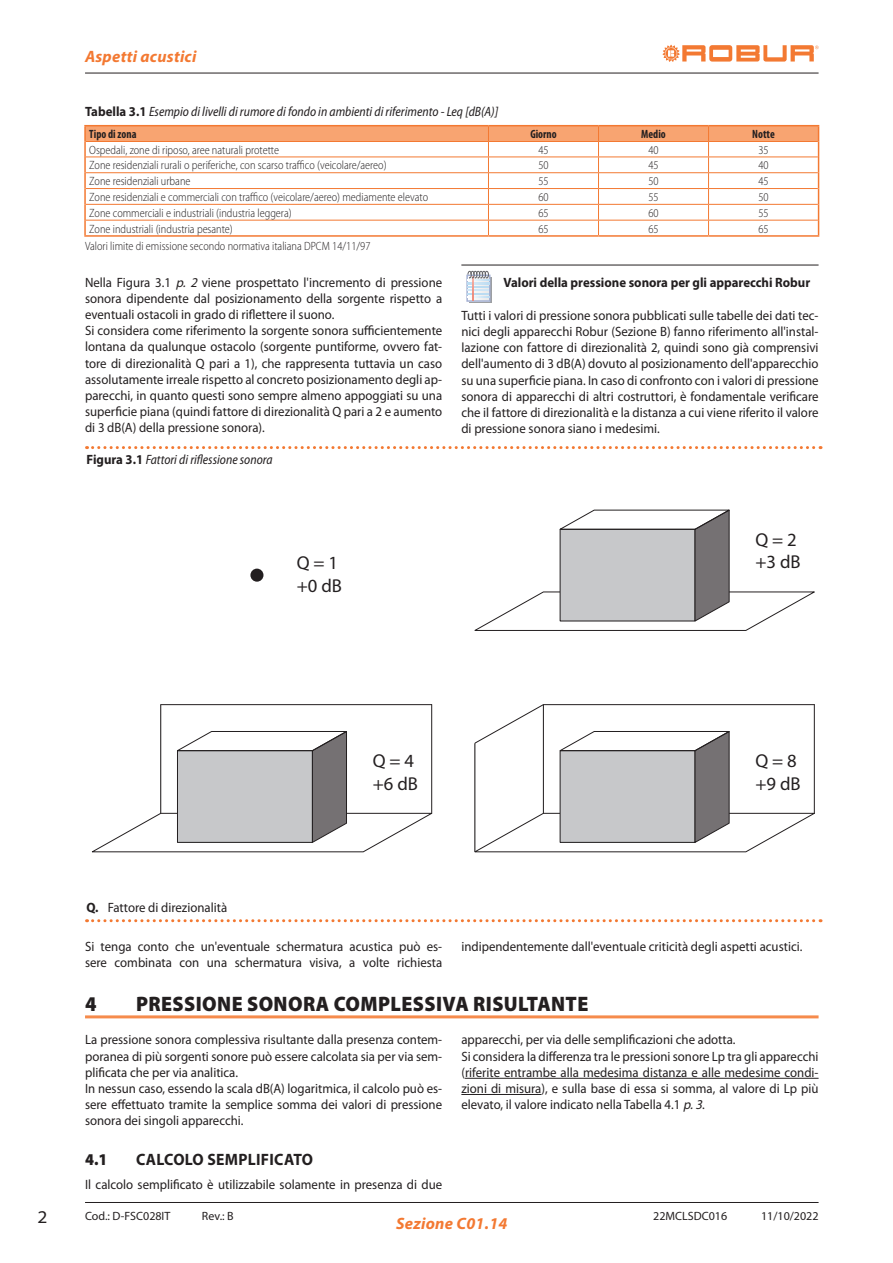
<style>
.page{position:relative;width:893px;height:1263px;background:#fff}
.page>*{position:absolute;margin:0;border:0;box-sizing:border-box;transform-origin:0 0}
.title1_nobreak_it{font:900 21px "Myriad Pro";letter-spacing:.02em;color:#231f20;scale:.95 1}
.t1{font:18.6px/22.4px "Myriad Pro";color:#231f20}
.t2{font:semi-expanded 18px "Myriad Pro";color:#231f20}
.t3{font:italic 700 16.5px "Myriad Pro";letter-spacing:.015em;color:#f37932}
.title2_it{font:700 16.5px "Myriad Pro";letter-spacing:.02em;color:#231f20;scale:.95 1}
.title2_it-2{font:900 16.5px "Myriad Pro";color:#231f20;scale:.95 1}
.normale_it{font:13.5px/16.2px "Myriad Pro";color:#231f20;text-align:justify;scale:.95 1}
.normaleSpazioSopra_i{font:13.5px/16.2px "Myriad Pro";color:#231f20;text-align:justify;scale:.95 1}
.tableTitle_it{font:italic semi-condensed 13.5px "Myriad Pro";color:#231f20;scale:.95 1}
.nota_it{font:700 13.5px "Myriad Pro";color:#231f20;scale:.95 1}
.figureTitolo_it{font:italic semi-condensed 13.5px "Myriad Pro";color:#231f20;scale:.95 1}
.testoTabella_L_it{font:300 semi-condensed 12px "Myriad Pro";color:#231f20;scale:.95 1}
.t4{font:12px "Myriad Pro";color:#231f20}
.testoTabella_C_it{font:300 semi-condensed 12px "Myriad Pro";color:#231f20;scale:.95 1}
.testataTabella_C_it{font:700 condensed 12px "Myriad Pro";color:#231f20;scale:.95 1}
.testataTabella_L_it{font:700 condensed 12px "Myriad Pro";color:#231f20;scale:.95 1}
.s1{font-weight:700;font-style:normal;font-stretch:normal}
.s2{font-style:italic}
.s3{font-weight:700}
</style>
<div class="page">
<hr style="left:85px;top:73px;width:734px;height:1px;background:#231f20">
<hr style="left:85px;top:1202px;width:734px;height:1px;background:#231f20">
<svg style="left:662px;top:45px;width:157px;height:17px"></svg>
<hr style="left:84px;top:125px;width:404px;height:1px;background:#f37932">
<hr style="left:488px;top:125px;width:110px;height:1px;background:#f37932">
<hr style="left:598px;top:125px;width:110px;height:1px;background:#f37932">
<hr style="left:708px;top:125px;width:111px;height:1px;background:#f37932">
<hr style="left:84px;top:235px;width:404px;height:2px;background:#f37932">
<hr style="left:488px;top:235px;width:110px;height:2px;background:#f37932">
<hr style="left:598px;top:235px;width:110px;height:2px;background:#f37932">
<hr style="left:708px;top:235px;width:111px;height:2px;background:#f37932">
<svg style="left:84px;top:126px;width:735px;height:109px"></svg>
<hr style="left:461px;top:265px;width:358px;height:1px;background:#231f20">
<div style="left:250px;top:569px;width:13px;height:13px;background:#231f20;border-radius:50%"></div>
<svg style="left:474px;top:510px;width:341px;height:121px"></svg>
<svg style="left:92px;top:730px;width:341px;height:122px"></svg>
<hr style="left:160px;top:705px;width:1px;height:108px;background:#231f20">
<hr style="left:161px;top:704px;width:271px;height:1px;background:#231f20">
<hr style="left:431px;top:705px;width:1px;height:108px;background:#231f20">
<svg style="left:474px;top:704px;width:341px;height:148px"></svg>
<svg style="left:87px;top:446px;width:734px;height:3px"></svg>
<svg style="left:87px;top:919px;width:734px;height:3px"></svg>
<hr style="left:85px;top:1015px;width:734px;height:3px;background:#f68b4c">
<hr style="left:465px;top:1078px;width:354px;height:1px;background:#231f20">
<hr style="left:461px;top:1094px;width:80px;height:1px;background:#231f20">
<div style="left:469px;top:277px;width:23px;height:26px;background:#a1a8bb"></div>
<div style="left:466px;top:275px;width:24px;height:27px;border:2px solid #a5b1d3"></div>
<svg style="left:467px;top:271px;width:22px;height:29px"></svg>
<p class="t3" style="left:85px;top:46px;width:113px">Aspetti acustici</p>
<p class="tableTitle_it" style="left:85px;top:104px;width:437px"><span class="s1">Tabella 3.1</span> Esempio di livelli di rumore di fondo in ambienti di riferimento - Leq [dB(A)]</p>
<p class="testataTabella_L_it" style="left:89px;top:127px;width:51px">Tipo di zona</p>
<p class="testataTabella_C_it" style="left:530px;top:127px;width:29px">Giorno</p>
<p class="testataTabella_C_it" style="left:641px;top:127px;width:27px">Medio</p>
<p class="testataTabella_C_it" style="left:752px;top:127px;width:25px">Notte</p>
<p class="testoTabella_L_it" style="left:89px;top:142px;width:201px">Ospedali, zone di riposo, aree naturali protette</p>
<p class="testoTabella_C_it" style="left:538px;top:142px;width:12px">45</p>
<p class="testoTabella_C_it" style="left:648px;top:142px;width:12px">40</p>
<p class="testoTabella_C_it" style="left:758px;top:142px;width:12px">35</p>
<p class="testoTabella_L_it" style="left:89px;top:158px;width:314px">Zone residenziali rurali o periferiche, con scarso traffico (veicolare/aereo)</p>
<p class="testoTabella_C_it" style="left:538px;top:158px;width:12px">50</p>
<p class="testoTabella_C_it" style="left:648px;top:158px;width:12px">45</p>
<p class="testoTabella_C_it" style="left:758px;top:158px;width:12px">40</p>
<p class="testoTabella_L_it" style="left:89px;top:174px;width:108px">Zone residenziali urbane</p>
<p class="testoTabella_C_it" style="left:538px;top:174px;width:12px">55</p>
<p class="testoTabella_C_it" style="left:648px;top:174px;width:12px">50</p>
<p class="testoTabella_C_it" style="left:758px;top:174px;width:12px">45</p>
<p class="testoTabella_L_it" style="left:89px;top:190px;width:358px">Zone residenziali e commerciali con traffico (veicolare/aereo) mediamente elevato</p>
<p class="testoTabella_C_it" style="left:538px;top:190px;width:12px">60</p>
<p class="testoTabella_C_it" style="left:648px;top:190px;width:12px">55</p>
<p class="testoTabella_C_it" style="left:758px;top:190px;width:12px">50</p>
<p class="testoTabella_L_it" style="left:89px;top:206px;width:215px">Zone commerciali e industriali (industria leggera)</p>
<p class="testoTabella_C_it" style="left:538px;top:206px;width:12px">65</p>
<p class="testoTabella_C_it" style="left:648px;top:206px;width:12px">60</p>
<p class="testoTabella_C_it" style="left:758px;top:206px;width:12px">55</p>
<p class="testoTabella_L_it" style="left:89px;top:221px;width:153px">Zone industriali (industria pesante)</p>
<p class="testoTabella_C_it" style="left:538px;top:221px;width:12px">65</p>
<p class="testoTabella_C_it" style="left:648px;top:221px;width:12px">65</p>
<p class="testoTabella_C_it" style="left:758px;top:221px;width:12px">65</p>
<p class="testoTabella_L_it" style="left:85px;top:239px;width:302px">Valori limite di emissione secondo normativa italiana DPCM 14/11/97</p>
<p class="normaleSpazioSopra_i" style="left:85px;top:274px;width:377px">Nella Figura 3.1 <span class="s2">p. 2</span> viene prospettato l'incremento di pressione sonora dipendente dal posizionamento della sorgente rispetto a eventuali ostacoli in grado di riflettere il suono.</p>
<p class="normale_it" style="left:85px;top:322px;width:378px">Si considera come riferimento la sorgente sonora sufficientemente lontana da qualunque ostacolo (sorgente puntiforme, ovvero fat&shy;tore di direzionalità Q pari a 1), che rappresenta tuttavia un caso assolutamente irreale rispetto al concreto posizionamento degli ap&shy;parecchi, in quanto questi sono sempre almeno appoggiati su una superficie piana (quindi fattore di direzionalità Q pari a 2 e aumento di 3 dB(A) della pressione sonora).</p>
<p class="nota_it" style="left:503px;top:273px;width:324px">Valori della pressione sonora per gli apparecchi Robur</p>
<p class="normale_it" style="left:461px;top:307px;width:377px">Tutti i valori di pressione sonora pubblicati sulle tabelle dei dati tec&shy;nici degli apparecchi Robur (Sezione B) fanno riferimento all'instal&shy;lazione con fattore di direzionalità 2, quindi sono già comprensivi dell'aumento di 3 dB(A) dovuto al posizionamento dell'apparecchio su una superficie piana. In caso di confronto con i valori di pressione sonora di apparecchi di altri costruttori, è fondamentale verificare che il fattore di direzionalità e la distanza a cui viene riferito il valore di pressione sonora siano i medesimi.</p>
<p class="figureTitolo_it" style="left:87px;top:451px;width:197px"><span class="s1">Figura 3.1</span> Fattori di riflessione sonora</p>
<p class="t1" style="left:297px;top:552px;width:47px">Q = 1 +0 dB</p>
<p class="t1" style="left:755px;top:528px;width:47px">Q = 2 +3 dB</p>
<p class="normale_it" style="left:87px;top:899px;width:150px"><span class="s3">Q.</span> Fattore di direzionalità</p>
<p class="t1" style="left:373px;top:750px;width:47px">Q = 4 +6 dB</p>
<p class="t1" style="left:755px;top:750px;width:47px">Q = 8 +9 dB</p>
<p class="normale_it" style="left:85px;top:938px;width:377px">Si tenga conto che un'eventuale schermatura acustica può es&shy;sere combinata con una schermatura visiva, a volte richiesta</p>
<p class="normale_it" style="left:461px;top:938px;width:360px">indipendentemente dall'eventuale criticità degli aspetti acustici.</p>
<p class="title1_nobreak_it" style="left:85px;top:990px;width:14px">4</p>
<p class="title1_nobreak_it" style="left:136px;top:990px;width:478px">PRESSIONE SONORA COMPLESSIVA RISULTANTE</p>
<p class="normale_it" style="left:85px;top:1031px;width:377px">La pressione sonora complessiva risultante dalla presenza contem&shy;poranea di più sorgenti sonore può essere calcolata sia per via sem&shy;plificata che per via analitica.</p>
<p class="normale_it" style="left:85px;top:1080px;width:377px">In nessun caso, essendo la scala dB(A) logaritmica, il calcolo può es&shy;sere effettuato tramite la semplice somma dei valori di pressione sonora dei singoli apparecchi.</p>
<p class="title2_it-2" style="left:85px;top:1148px;width:25px">4.1</p>
<p class="title2_it" style="left:136px;top:1148px;width:188px">CALCOLO SEMPLIFICATO</p>
<p class="normale_it" style="left:85px;top:1176px;width:377px">Il calcolo semplificato è utilizzabile solamente in presenza di due</p>
<p class="normale_it" style="left:461px;top:1031px;width:290px">apparecchi, per via delle semplificazioni che adotta.</p>
<p class="normale_it" style="left:461px;top:1048px;width:377px">Si considera la differenza tra le pressioni sonore Lp tra gli apparecchi (riferite entrambe alla medesima distanza e alle medesime condi&shy;zioni di misura), e sulla base di essa si somma, al valore di Lp più elevato, il valore indicato nella Tabella 4.1 <span class="s2">p.3</span>.</p>
<h3 class="t2" style="left:38px;top:1205px;width:12px">2</h3>
<p class="t4" style="left:85px;top:1208px;width:87px">Cod.: D-FSC028IT</p>
<p class="t4" style="left:202px;top:1208px;width:33px">Rev.: B</p>
<p class="t4" style="left:653px;top:1208px;width:75px">22MCLSDC016</p>
<p class="t4" style="left:761px;top:1208px;width:59px">11/10/2022</p>
<p class="t3" style="left:396px;top:1212px;width:113px">Sezione C01.14</p>
</div>
